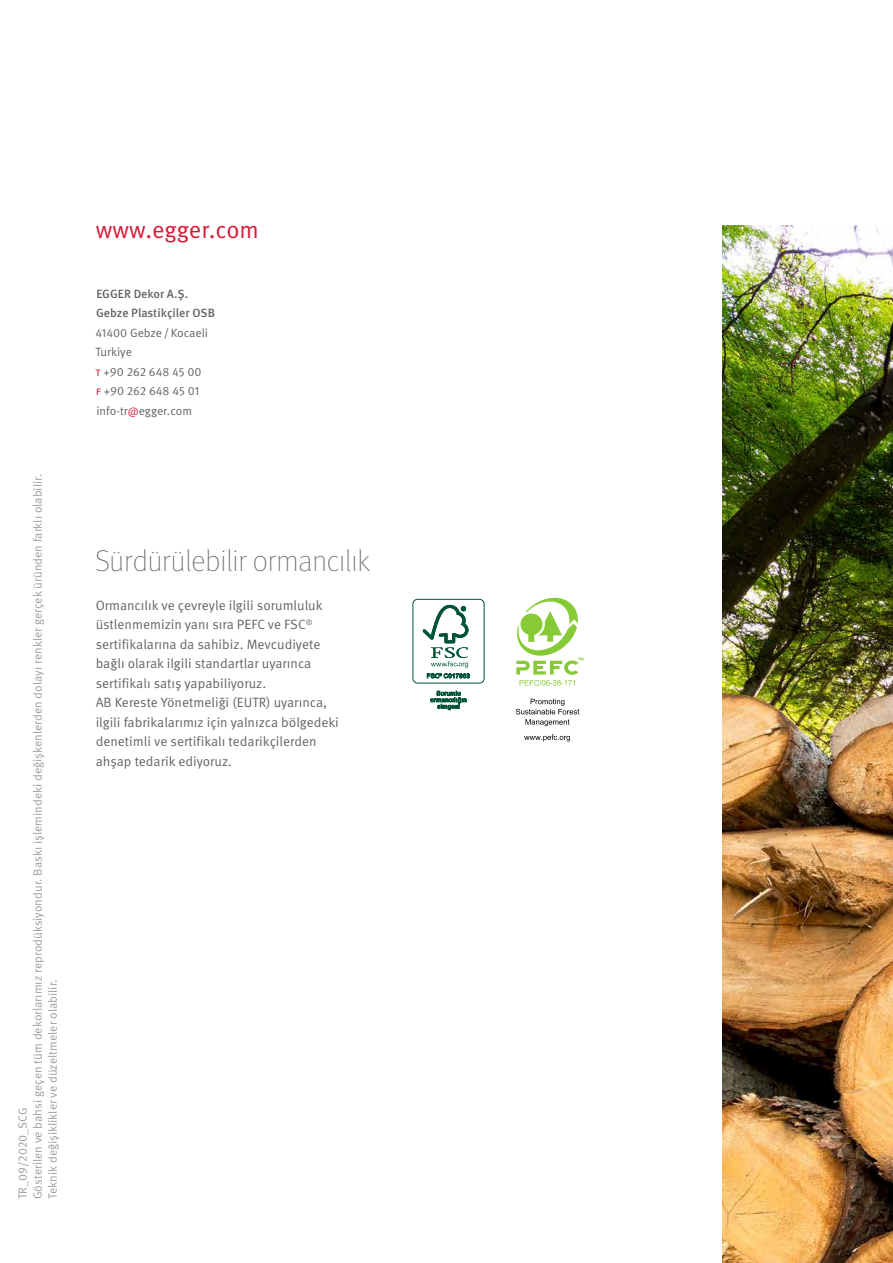
<style>
.page{position:relative;width:893px;height:1263px;background:#fff}
.page>*{position:absolute;margin:0;border:0;box-sizing:border-box;transform-origin:0 0}
.t1{font:100 30px "Meta Pro";letter-spacing:-.005em;color:#636466}
.t2{font:24px "Meta Pro";letter-spacing:-.005em;color:#d71b38}
.t3{font:13.5px/19.5px "Meta Pro";color:#636466}
.t4{font:12px/15px "Meta Pro";color:#9d9fa2}
.t5{font:12px/19.5px "Meta Pro";color:#636466}
.t6{font:500 12px/19.5px "Meta Pro";color:#636466}
.s1{color:#d71b38}
</style>
<div class="page">
<img style="left:723px;top:225px;width:170px;height:1038px">
<svg style="left:516px;top:699px;width:63px;height:27px"></svg>
<svg style="left:524px;top:734px;width:46px;height:7px"></svg>
<svg style="left:516px;top:598px;width:67px;height:87px"></svg>
<div style="left:413px;top:599px;width:71px;height:84px;border:1px solid #005336;border-radius:5px"></div>
<svg style="left:422px;top:605px;width:48px;height:73px"></svg>
<svg style="left:430px;top:691px;width:36px;height:19px"></svg>
<p class="t4" style="left:15px;top:1199px;width:727px;rotate:-90deg">TR_09/2020_SCG<br>Gösterilen ve bahsi geçen tüm dekorlarımız reprodüksiyondur. Baskı işlemindeki değişkenlerden dolayı renkler gerçek üründen farklı olabilir.<br>Teknik değişiklikler ve düzeltmeler olabilir.</p>
<h2 class="t2" style="left:96px;top:215px;width:165px">www.egger.com</h2>
<p class="t6" style="left:96px;top:284px;width:120px">EGGER Dekor A.Ş.<br>Gebze Plastikçiler OSB</p>
<p class="t5" style="left:95px;top:323px;width:114px">41400 Gebze/Kocaeli<br>Turkiye<br><span class="s1">t</span> +90 262 648 45 00 <span class="s1">f</span> +90 262 648 45 01 info-tr<span class="s1">@</span>egger.com</p>
<h1 class="t1" style="left:96px;top:540px;width:276px">Sürdürülebilir ormancılık</h1>
<p class="t3" style="left:96px;top:596px;width:245px">Ormancılık ve çevreyle ilgili sorumluluk üstlenmemizin yanı sıra PEFC ve FSC<sup>® </sup>sertifikalarına da sahibiz. Mevcudiyete bağlı olarak ilgili standartlar uyarınca sertifikalı satış yapabiliyoruz.<br>AB Kereste Yönetmeliği (EUTR) uyarınca, ilgili fabrikalarımız için yalnızca bölgedeki denetimli ve sertifikalı tedarikçilerden ahşap tedarik ediyoruz.</p>
</div>
